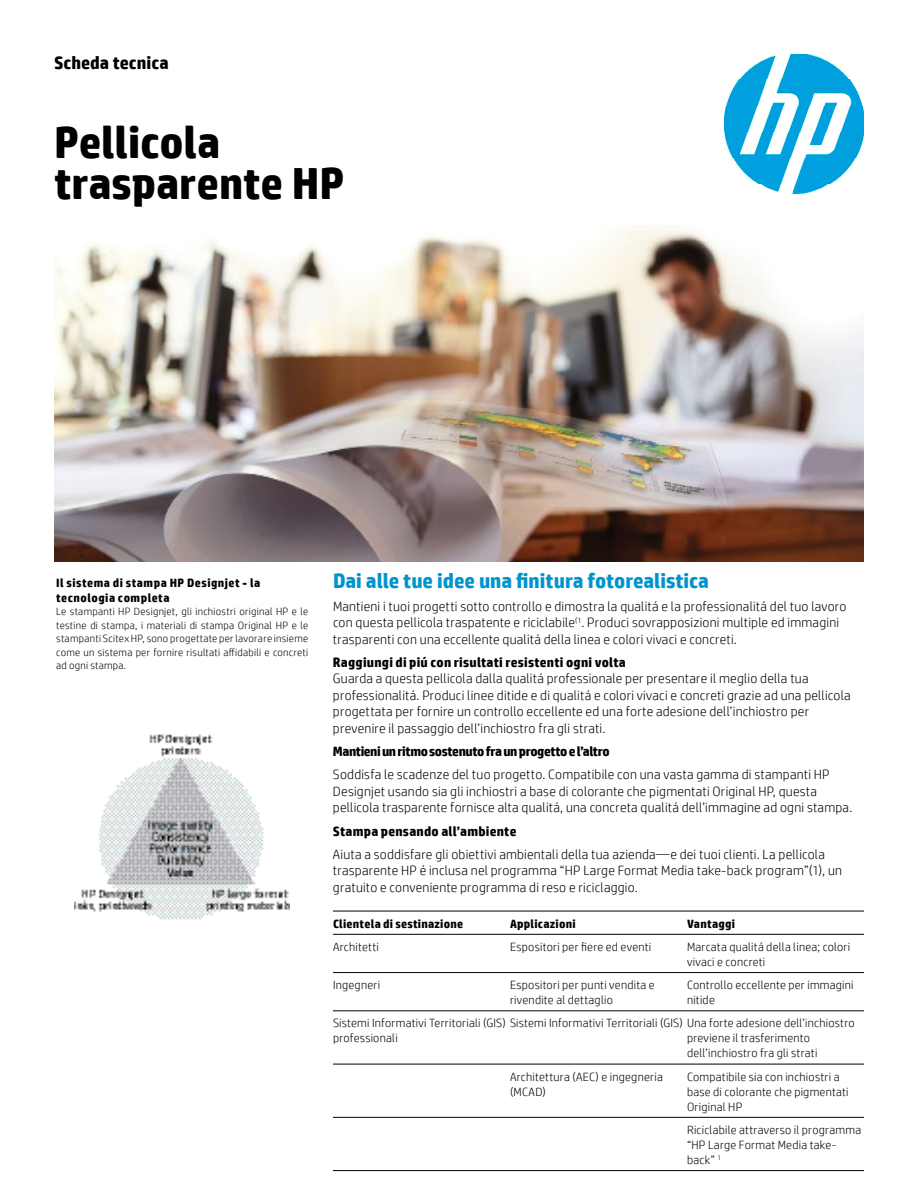
<style>
.page{position:relative;width:918px;height:1188px;background:#fff}
.page>*{position:absolute;margin:0;border:0;box-sizing:border-box;transform-origin:0 0}
.t1{font:700 45px/40.5px "HP Simplified";color:#000}
.t2{font:700 20.85px "HP Simplified";color:#0094cf}
.t3{font:700 18px "HP Simplified";color:#000}
.t4{font:300 13.5px/16.5px "HP Simplified";letter-spacing:.015em;color:#000}
.t5{font:700 13.5px "HP Simplified";letter-spacing:.015em;color:#000}
.t6{font:700 13.5px "HP Simplified";letter-spacing:-.03em;color:#000}
.t7{font:300 12px/15px "HP Simplified";letter-spacing:.02em;color:#000}
.t8{font:700 12px/15px "HP Simplified";letter-spacing:.035em;color:#000}
.t9{font:300 10.5px/13.5px "HP Simplified";letter-spacing:.025em;color:#000;text-align:justify}
</style>
<div class="page">
<img style="left:724px;top:54px;width:140px;height:140px">
<img style="left:75px;top:734px;width:215px;height:186px">
<hr style="left:333px;top:911px;width:177px;height:1px;background:#000">
<hr style="left:510px;top:911px;width:177px;height:1px;background:#000">
<hr style="left:687px;top:911px;width:177px;height:1px;background:#000">
<hr style="left:333px;top:934px;width:177px;height:1px;background:#000">
<hr style="left:510px;top:934px;width:177px;height:1px;background:#000">
<hr style="left:687px;top:934px;width:177px;height:1px;background:#000">
<hr style="left:333px;top:972px;width:177px;height:1px;background:#000">
<hr style="left:510px;top:972px;width:177px;height:1px;background:#000">
<hr style="left:687px;top:972px;width:177px;height:1px;background:#000">
<hr style="left:333px;top:1011px;width:177px;height:1px;background:#000">
<hr style="left:510px;top:1011px;width:177px;height:1px;background:#000">
<hr style="left:687px;top:1011px;width:177px;height:1px;background:#000">
<hr style="left:333px;top:1064px;width:177px;height:1px;background:#000">
<hr style="left:510px;top:1064px;width:177px;height:1px;background:#000">
<hr style="left:687px;top:1064px;width:177px;height:1px;background:#000">
<hr style="left:333px;top:1117px;width:177px;height:1px;background:#000">
<hr style="left:510px;top:1117px;width:177px;height:1px;background:#000">
<hr style="left:687px;top:1117px;width:177px;height:1px;background:#000">
<hr style="left:333px;top:1170px;width:177px;height:1px;background:#000">
<hr style="left:510px;top:1170px;width:177px;height:1px;background:#000">
<hr style="left:687px;top:1170px;width:177px;height:1px;background:#000">
<img style="left:54px;top:226px;width:810px;height:336px">
<h3 class="t3" style="left:54px;top:51px;width:116px">Scheda tecnica</h3>
<h1 class="t1" style="left:54px;top:122px;width:292px">Pellicola trasparente HP</h1>
<p class="t8" style="left:56px;top:575px;width:206px">Il sistema di stampa HP Designjet - la tecnologia completa</p>
<p class="t9" style="left:56px;top:605px;width:254px">Le stampanti HP Designjet, gli inchiostri original HP e le testine di stampa, i materiali di stampa Original HP e le stampanti Scitex HP, sono progettate per lavorare insieme come un sistema per fornire risultati affidabili e concreti ad ogni stampa.</p>
<h2 class="t2" style="left:333px;top:568px;width:378px">Dai alle tue idee una finitura fotorealistica</h2>
<p class="t4" style="left:333px;top:597px;width:515px">Mantieni i tuoi progetti sotto controllo e dimostra la qualitá e la professionalitá del tuo lavoro con questa pellicola traspatente e riciclabile<sup>(1</sup>. Produci sovrapposizioni multiple ed immagini trasparenti con una eccellente qualitá della linea e colori vivaci e concreti.</p>
<p class="t5" style="left:333px;top:653px;width:294px">Raggiungi di piú con risultati resistenti ogni volta</p>
<p class="t4" style="left:333px;top:670px;width:519px">Guarda a questa pellicola dalla qualitá professionale per presentare il meglio della tua professionalitá. Produci linee ditide e di qualitá e colori vivaci e concreti grazie ad una pellicola progettata per fornire un controllo eccellente ed una forte adesione dell’inchiostro per prevenire il passaggio dell’inchiostro fra gli strati.</p>
<p class="t6" style="left:333px;top:743px;width:278px">Mantieni un ritmo sostenuto fra un progetto e l’altro</p>
<p class="t4" style="left:333px;top:766px;width:521px">Soddisfa le scadenze del tuo progetto. Compatibile con una vasta gamma di stampanti HP<br>Designjet usando sia gli inchiostri a base di colorante che pigmentati Original HP, questa pellicola trasparente fornisce alta qualitá, una concreta qualitá dell’immagine ad ogni stampa.</p>
<p class="t5" style="left:333px;top:822px;width:185px">Stampa pensando all’ambiente</p>
<p class="t4" style="left:333px;top:846px;width:511px">Aiuta a soddisfare gli obiettivi ambientali della tua azienda—e dei tuoi clienti. La pellicola trasparente HP é inclusa nel programma “HP Large Format Media take-back program”(1), un gratuito e conveniente programma di reso e riciclaggio.</p>
<p class="t8" style="left:333px;top:916px;width:132px">Clientela di sestinazione</p>
<p class="t8" style="left:510px;top:916px;width:67px">Applicazioni</p>
<p class="t8" style="left:687px;top:916px;width:50px">Vantaggi</p>
<p class="t7" style="left:333px;top:939px;width:47px">Architetti</p>
<p class="t7" style="left:510px;top:939px;width:143px">Espositori per fiere ed eventi</p>
<p class="t7" style="left:687px;top:939px;width:165px">Marcata qualitá della linea; colori vivaci e concreti</p>
<p class="t7" style="left:333px;top:977px;width:49px">Ingegneri</p>
<p class="t7" style="left:510px;top:977px;width:146px">Espositori per punti vendita e rivendite al dettaglio</p>
<p class="t7" style="left:687px;top:977px;width:168px">Controllo eccellente per immagini nitide</p>
<p class="t7" style="left:333px;top:1015px;width:523px">Sistemi Informativi Territoriali (GIS) Sistemi Informativi Territoriali (GIS) Una forte adesione dell’inchiostro professionali</p>
<p class="t7" style="left:687px;top:1030px;width:132px">previene il trasferimento dell’inchiostro fra gli strati</p>
<p class="t7" style="left:510px;top:1069px;width:154px">Architettura (AEC) e ingegneria (MCAD)</p>
<p class="t7" style="left:687px;top:1069px;width:163px">Compatibile sia con inchiostri a base di colorante che pigmentati<br>Original HP</p>
<p class="t7" style="left:687px;top:1122px;width:176px">Riciclabile attraverso il programma “HP Large Format Media take&shy;back” <sup>1</sup></p>
</div>
